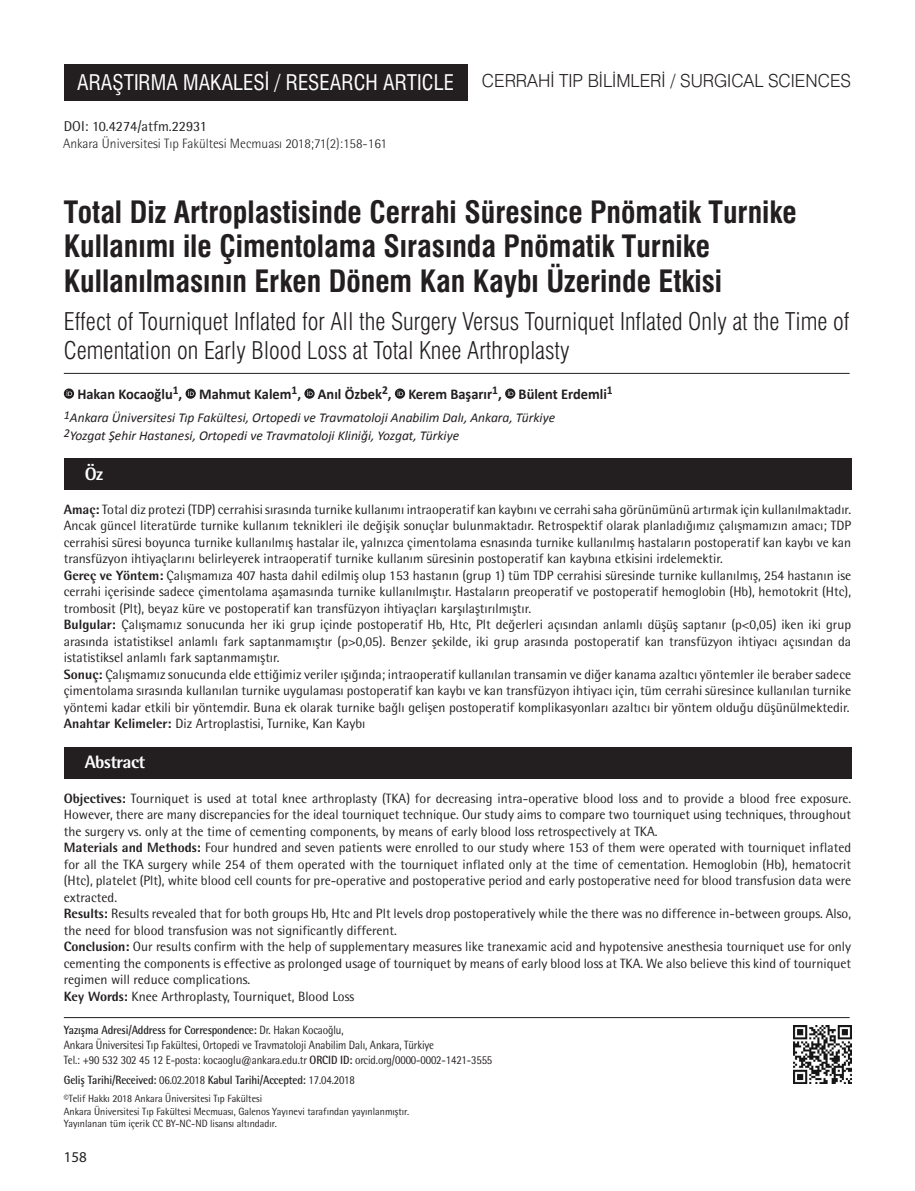
<style>
.page{position:relative;width:915px;height:1191px;background:#fff}
.page>*{position:absolute;margin:0;border:0;box-sizing:border-box;transform-origin:0 0}
.BASLIK{font:30px/34.5px "Swiss Condensed Bold Tr";color:#231f20}
._2__BASLIK{font:24px/28.8px "Swiss Condensed Light Tr";color:#231f20}
.t1{font:21px "Swiss Condensed Tr";color:#fff}
.t2{font:18px "Swiss Light Tr";color:#231f20}
.t3{font:800 18px "Rotis Semi Sans Std";letter-spacing:-.025em;color:#fff}
.YAZARLAR{font:700 15px "Calibri";color:#231f20;scale:.96 1}
.t4{font:15px "Myriad Pro";color:#231f20}
.t5{font:14.25px "Rotis Semi Sans Std";color:#231f20}
.OZET{font:13.5px/16.5px "Rotis Semi Sans Std";color:#231f20;text-align:justify}
.KURUM{font:italic 13.5px "Calibri";color:#231f20}
.t6{font:300 13.5px "Rotis Semi Sans Std";color:#231f20}
.t7{font:12px "Rotis Semi Sans Std";letter-spacing:-.01em;color:#231f20;scale:.9 1}
.t8{font:700 12px "Rotis Semi Sans Std";letter-spacing:-.01em;color:#231f20;scale:.9 1}
.t9{font:10.5px/12.6px "Rotis Semi Sans Std";color:#231f20;scale:.95 1}
.s1{font-weight:800}
.s2{font-weight:400}
.s3{font-weight:700}
</style>
<div class="page">
<div style="left:64px;top:64px;width:403px;height:37px;background:#231f20"></div>
<hr style="left:64px;top:1017px;width:785px;height:1px;background:#231f20">
<img style="left:793px;top:1025px;width:57px;height:58px">
<div style="left:64px;top:458px;width:786px;height:31px;background:#231f20"></div>
<div style="left:64px;top:747px;width:786px;height:31px;background:#231f20"></div>
<hr style="left:64px;top:373px;width:785px;height:1px;background:#231f20">
<svg style="left:64px;top:388px;width:10px;height:11px"></svg>
<svg style="left:67px;top:390px;width:5px;height:6px"></svg>
<svg style="left:185px;top:388px;width:11px;height:11px"></svg>
<svg style="left:188px;top:390px;width:6px;height:6px"></svg>
<svg style="left:304px;top:388px;width:10px;height:11px"></svg>
<svg style="left:307px;top:390px;width:5px;height:6px"></svg>
<svg style="left:394px;top:388px;width:11px;height:11px"></svg>
<svg style="left:397px;top:390px;width:6px;height:6px"></svg>
<svg style="left:505px;top:388px;width:10px;height:11px"></svg>
<svg style="left:507px;top:390px;width:6px;height:6px"></svg>
<h3 class="t1" style="left:77px;top:70px;width:378px">ARAŞTIRMA MAKALESİ / RESEARCH ARTICLE</h3>
<p class="t5" style="left:64px;top:117px;width:144px">DOI: 10.4274/atfm.22931</p>
<p class="t6" style="left:63px;top:136px;width:325px">Ankara Üniversitesi Tıp Fakültesi Mecmuası 2018;71(2):158-161</p>
<p class="t2" style="left:482px;top:70px;width:370px">CERRAHİ TIP BİLİMLERİ / SURGICAL SCIENCES</p>
<p class="BASLIK" style="left:64px;top:195px;width:734px">Total Diz Artroplastisinde Cerrahi Süresince Pnömatik Turnike<br>Kullanımı ile Çimentolama Sırasında Pnömatik Turnike<br>Kullanılmasının Erken Dönem Kan Kaybı Üzerinde Etkisi</p>
<p class="_2__BASLIK" style="left:64px;top:307px;width:786px">Effect of Tourniquet Inflated for All the Surgery Versus Tourniquet Inflated Only at the Time of<br>Cementation on Early Blood Loss at Total Knee Arthroplasty</p>
<p class="YAZARLAR" style="left:77px;top:384px;width:559px">Hakan Kocaoğlu<sup>1</sup>, Mahmut Kalem<sup>1</sup>, Anıl Özbek<sup>2</sup>, Kerem Başarır<sup>1</sup>, Bülent Erdemli<sup>1</sup></p>
<p class="KURUM" style="left:64px;top:408px;width:492px"><sup>1</sup>Ankara Üniversitesi Tıp Fakültesi, Ortopedi ve Travmatoloji Anabilim Dalı, Ankara, Türkiye</p>
<p class="KURUM" style="left:64px;top:426px;width:396px"><sup>2</sup>Yozgat Şehir Hastanesi, Ortopedi ve Travmatoloji Kliniği, Yozgat, Türkiye</p>
<p class="t3" style="left:85px;top:462px;width:20px">Öz</p>
<p class="OZET" style="left:64px;top:501px;width:788px"><span class="s1">Amaç:</span> Total diz protezi (TDP) cerrahisi sırasında turnike kullanımı intraoperatif kan kaybını ve cerrahi saha görünümünü artırmak için kullanılmaktadır.<br>Ancak güncel literatürde turnike kullanım teknikleri ile değişik sonuçlar bulunmaktadır. Retrospektif olarak planladığımız çalışmamızın amacı; TDP cerrahisi süresi boyunca turnike kullanılmış hastalar ile, yalnızca çimentolama esnasında turnike kullanılmış hastaların postoperatif kan kaybı ve kan transfüzyon ihtiyaçlarını belirleyerek intraoperatif turnike kullanım süresinin postoperatif kan kaybına etkisini irdelemektir.</p>
<p class="OZET" style="left:64px;top:567px;width:788px"><span class="s1">Gereç ve Yöntem:</span> Çalışmamıza 407 hasta dahil edilmiş olup 153 hastanın (grup 1) tüm TDP cerrahisi süresinde turnike kullanılmış, 254 hastanın ise cerrahi içerisinde sadece çimentolama aşamasında turnike kullanılmıştır. Hastaların preoperatif ve postoperatif hemoglobin (Hb), hemotokrit (Htc), trombosit (Plt), beyaz küre ve postoperatif kan transfüzyon ihtiyaçları karşılaştırılmıştır.</p>
<p class="OZET" style="left:64px;top:616px;width:788px"><span class="s1">Bulgular:</span> Çalışmamız sonucunda her iki grup içinde postoperatif Hb, Htc, Plt değerleri açısından anlamlı düşüş saptanır (p&lt;0,05) iken iki grup arasında istatistiksel anlamlı fark saptanmamıştır (p&gt;0,05). Benzer şekilde, iki grup arasında postoperatif kan transfüzyon ihtiyacı açısından da istatistiksel anlamlı fark saptanmamıştır.</p>
<p class="OZET" style="left:64px;top:666px;width:788px"><span class="s1">Sonuç:</span> Çalışmamız sonucunda elde ettiğimiz veriler ışığında; intraoperatif kullanılan transamin ve diğer kanama azaltıcı yöntemler ile beraber sadece çimentolama sırasında kullanılan turnike uygulaması postoperatif kan kaybı ve kan transfüzyon ihtiyacı için, tüm cerrahi süresince kullanılan turnike yöntemi kadar etkili bir yöntemdir. Buna ek olarak turnike bağlı gelişen postoperatif komplikasyonları azaltıcı bir yöntem olduğu düşünülmektedir.</p>
<p class="OZET" style="left:64px;top:715px;width:303px"><span class="s1">Anahtar Kelimeler:</span> Diz Artroplastisi, Turnike, Kan Kaybı</p>
<p class="t3" style="left:85px;top:750px;width:62px">Abstract</p>
<p class="OZET" style="left:64px;top:790px;width:788px"><span class="s1">Objectives:</span> Tourniquet is used at total knee arthroplasty (TKA) for decreasing intra-operative blood loss and to provide a blood free exposure.<br>However, there are many discrepancies for the ideal tourniquet technique. Our study aims to compare two tourniquet using techniques, throughout the surgery vs. only at the time of cementing components, by means of early blood loss retrospectively at TKA.</p>
<p class="OZET" style="left:64px;top:839px;width:788px"><span class="s1">Materials and Methods:</span> Four hundred and seven patients were enrolled to our study where 153 of them were operated with tourniquet inflated for all the TKA surgery while 254 of them operated with the tourniquet inflated only at the time of cementation. Hemoglobin (Hb), hematocrit (Htc), platelet (Plt), white blood cell counts for pre-operative and postoperative period and early postoperative need for blood transfusion data were extracted.</p>
<p class="OZET" style="left:64px;top:905px;width:788px"><span class="s1">Results:</span> Results revealed that for both groups Hb, Htc and Plt levels drop postoperatively while the there was no difference in-between groups. Also, the need for blood transfusion was not significantly different.</p>
<p class="OZET" style="left:64px;top:938px;width:788px"><span class="s1">Conclusion:</span> Our results confirm with the help of supplementary measures like tranexamic acid and hypotensive anesthesia tourniquet use for only cementing the components is effective as prolonged usage of tourniquet by means of early blood loss at TKA. We also believe this kind of tourniquet regimen will reduce complications.</p>
<p class="OZET" style="left:64px;top:988px;width:292px"><span class="s1">Key Words:</span> Knee Arthroplasty, Tourniquet, Blood Loss</p>
<p class="t8" style="left:64px;top:1022px;width:312px">Yazışma Adresi/Address for Correspondence: <span class="s2">Dr. Hakan Kocaoğlu,</span></p>
<p class="t7" style="left:64px;top:1038px;width:413px">Ankara Üniversitesi Tıp Fakültesi, Ortopedi ve Travmatoloji Anabilim Dalı, Ankara, Türkiye</p>
<p class="t7" style="left:64px;top:1053px;width:477px">Tel.: +90 532 302 45 12 E-posta: kocaoglu@ankara.edu.tr <span class="s3">ORCID ID:</span> orcid.org/0000-0002-1421-3555</p>
<p class="t8" style="left:64px;top:1072px;width:325px">Geliş Tarihi/Received: <span class="s2">06.02.2018</span> Kabul Tarihi/Accepted: <span class="s2">17.04.2018</span></p>
<p class="t9" style="left:64px;top:1092px;width:365px">©️Telif Hakkı 2018 Ankara Üniversitesi Tıp Fakültesi<br>Ankara Üniversitesi Tıp Fakültesi Mecmuası, Galenos Yayınevi tarafından yayınlanmıştır.<br>Yayınlanan tüm içerik CC BY-NC-ND lisansı altındadır.</p>
<p class="t4" style="left:64px;top:1147px;width:25px">158</p>
</div>
